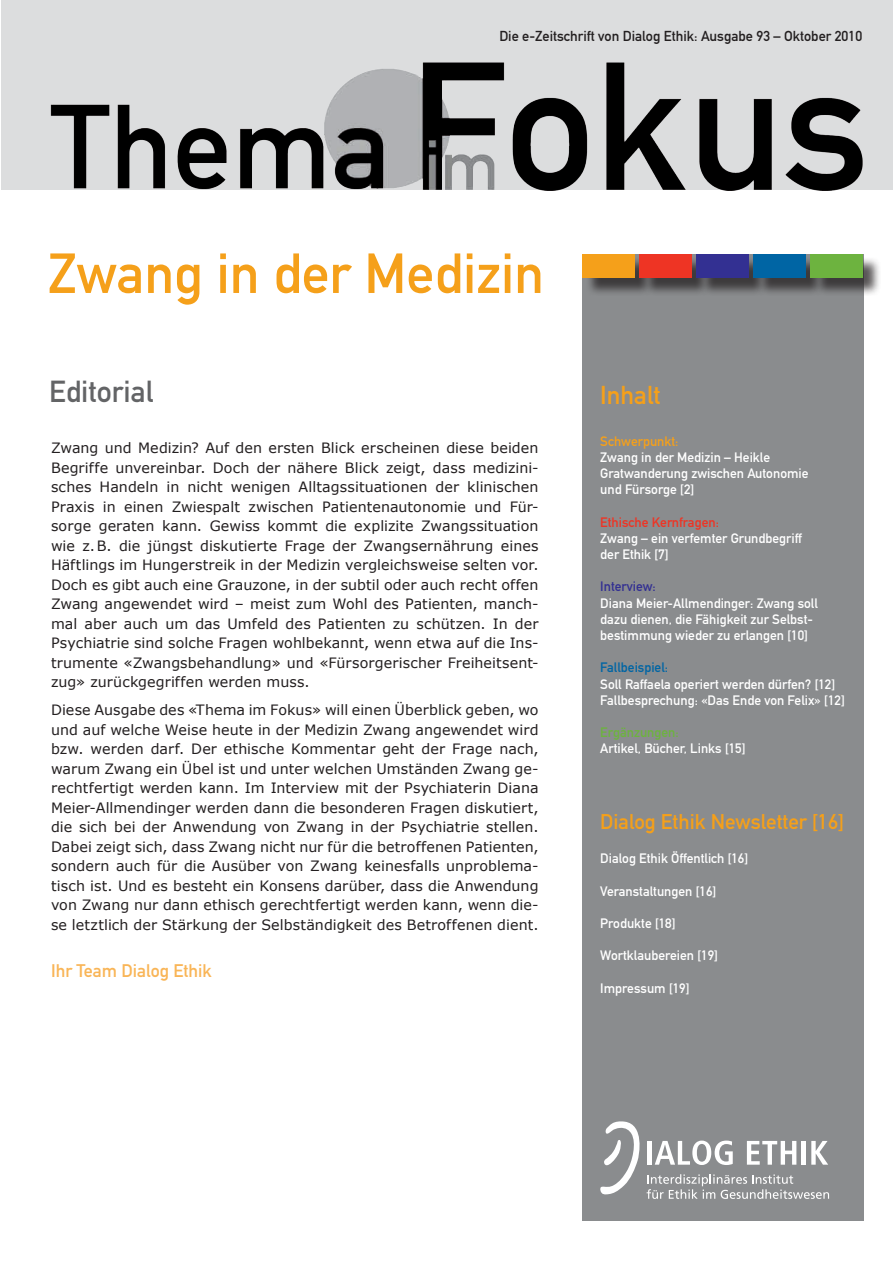
<style>
.page{position:relative;width:893px;height:1263px;background:#fff}
.page>*{position:absolute;margin:0;border:0;box-sizing:border-box;transform-origin:0 0}
.t1{font:55.5px "DIN Mittelschrift Std";color:#f5a01a}
.t2{font:30px "DIN Mittelschrift Std";color:#636466}
.t3{font:25.5px "DIN Mittelschrift Std";color:#f5a01a}
.t4{font:21px "DIN Mittelschrift Std";color:#f5a01a}
.t5{font:18px "DIN Mittelschrift Std";color:#f9b557}
.t6{font:14.25px/19.5px "Verdana";letter-spacing:.01em;color:#231f20;text-align:justify}
.t7{font:14.25px "DIN Mittelschrift Std";color:#231f20}
.t8{font:13.5px/16.2px "DIN Mittelschrift Std";color:#fff}
.t9{font:13.5px "DIN Mittelschrift Std";color:#ee3424}
.t10{font:13.5px "DIN Mittelschrift Std";color:#0065a4}
.t11{font:13.5px "DIN Mittelschrift Std";color:#f5a01a}
.t12{font:13.5px "DIN Mittelschrift Std";color:#6db33f}
.t13{font:13.5px "DIN Mittelschrift Std";color:#333092}
</style>
<div class="page">
<div style="left:583px;top:254px;width:281px;height:966px;background:#8a8c8e"></div>
<div style="left:1px;top:0;width:891px;height:190px;background:#dcddde"></div>
<img style="left:50px;top:62px;width:813px;height:129px">
<div style="left:585px;top:256px;width:69px;height:40px;background:#231f20;opacity:.75"></div>
<div style="left:583px;top:254px;width:52px;height:24px;background:#f5a01a"></div>
<div style="left:642px;top:256px;width:69px;height:40px;background:#231f20;opacity:.75"></div>
<div style="left:640px;top:254px;width:52px;height:24px;background:#ee3424"></div>
<div style="left:699px;top:256px;width:69px;height:40px;background:#231f20;opacity:.75"></div>
<div style="left:697px;top:254px;width:52px;height:24px;background:#333092"></div>
<div style="left:756px;top:256px;width:69px;height:40px;background:#231f20;opacity:.75"></div>
<div style="left:754px;top:254px;width:52px;height:24px;background:#0065a4"></div>
<div style="left:813px;top:256px;width:69px;height:40px;background:#231f20;opacity:.75"></div>
<div style="left:811px;top:254px;width:52px;height:24px;background:#6db33f"></div>
<svg style="left:600px;top:1121px;width:229px;height:78px"></svg>
<p class="t7" style="left:499px;top:27px;width:364px">Die e-Zeitschrift von Dialog Ethik: Ausgabe 93 – Oktober 2010</p>
<h1 class="t1" style="left:48px;top:241px;width:498px">Zwang in der Medizin</h1>
<h2 class="t2" style="left:49px;top:374px;width:106px">Editorial</h2>
<p class="t6" style="left:51px;top:438px;width:489px">Zwang und Medizin? Auf den ersten Blick erscheinen diese beiden Begriffe unvereinbar. Doch der nähere Blick zeigt, dass medizini&shy;sches Handeln in nicht wenigen Alltagssituationen der klinischen Praxis in einen Zwiespalt zwischen Patientenautonomie und Für&shy;sorge geraten kann. Gewiss kommt die explizite Zwangssituation wie z.B. die jüngst diskutierte Frage der Zwangsernährung eines Häftlings im Hungerstreik in der Medizin vergleichsweise selten vor.<br>Doch es gibt auch eine Grauzone, in der subtil oder auch recht offen Zwang angewendet wird – meist zum Wohl des Patienten, manch&shy;mal aber auch um das Umfeld des Patienten zu schützen. In der Psychiatrie sind solche Fragen wohlbekannt, wenn etwa auf die Ins&shy;trumente «Zwangsbehandlung» und «Fürsorgerischer Freiheitsent&shy;zug» zurückgegriffen werden muss.</p>
<p class="t6" style="left:51px;top:700px;width:489px">Diese Ausgabe des «Thema im Fokus» will einen Überblick geben, wo und auf welche Weise heute in der Medizin Zwang angewendet wird bzw. werden darf. Der ethische Kommentar geht der Frage nach, warum Zwang ein Übel ist und unter welchen Umständen Zwang ge&shy;rechtfertigt werden kann. Im Interview mit der Psychiaterin Diana Meier-Allmendinger werden dann die besonderen Fragen diskutiert, die sich bei der Anwendung von Zwang in der Psychiatrie stellen.<br>Dabei zeigt sich, dass Zwang nicht nur für die betroffenen Patienten, sondern auch für die Ausüber von Zwang keinesfalls unproblema&shy;tisch ist. Und es besteht ein Konsens darüber, dass die Anwendung von Zwang nur dann ethisch gerechtfertigt werden kann, wenn die&shy;se letztlich der Stärkung der Selbständigkeit des Betroffenen dient.</p>
<p class="t5" style="left:51px;top:960px;width:162px">Ihr Team Dialog Ethik</p>
<h3 class="t3" style="left:600px;top:380px;width:62px">Inhalt</h3>
<p class="t11" style="left:600px;top:433px;width:80px">Schwerpunkt:</p>
<p class="t8" style="left:600px;top:449px;width:210px">Zwang in der Medizin – Heikle<br>Gratwanderung zwischen Autonomie und Fürsorge [2]</p>
<p class="t9" style="left:600px;top:514px;width:120px">Ethische Kernfragen:</p>
<p class="t8" style="left:600px;top:530px;width:203px">Zwang – ein verfemter Grundbegriff der Ethik [7]</p>
<p class="t13" style="left:600px;top:579px;width:57px">Interview:</p>
<p class="t8" style="left:600px;top:595px;width:219px">Diana Meier-Allmendinger: Zwang soll dazu dienen, die Fähigkeit zur Selbst&shy;bestimmung wieder zu erlangen [10]</p>
<p class="t10" style="left:600px;top:660px;width:69px">Fallbeispiel:</p>
<p class="t8" style="left:600px;top:676px;width:246px">Soll Raffaela operiert werden dürfen? [12]<br>Fallbesprechung: «Das Ende von Felix» [12]</p>
<p class="t12" style="left:600px;top:725px;width:80px">Ergänzungen:</p>
<p class="t8" style="left:600px;top:741px;width:147px">Artikel, Bücher, Links [15]</p>
<h3 class="t4" style="left:600px;top:809px;width:245px">Dialog Ethik Newsletter [16]</h3>
<p class="t8" style="left:600px;top:850px;width:149px">Dialog Ethik Öffentlich [16]</p>
<p class="t8" style="left:600px;top:883px;width:117px">Veranstaltungen [16]</p>
<p class="t8" style="left:600px;top:915px;width:77px">Produkte [18]</p>
<p class="t8" style="left:600px;top:948px;width:119px">Wortklaubereien [19]</p>
<p class="t8" style="left:600px;top:980px;width:91px">Impressum [19]</p>
</div>
